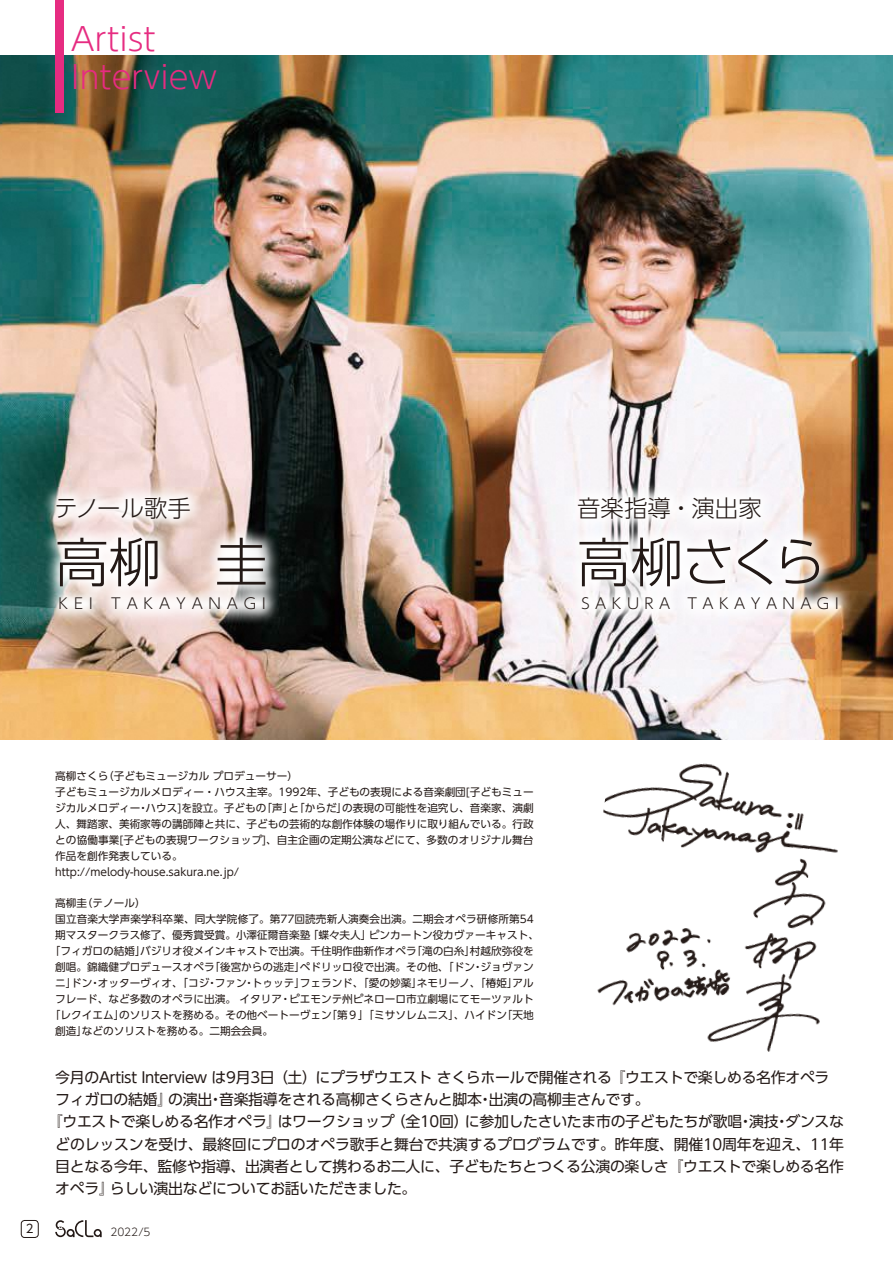
<style>
.page{position:relative;width:893px;height:1263px;background:#fff}
.page>*{position:absolute;margin:0;border:0;box-sizing:border-box;transform-origin:0 0}
.t1{font:300 53.1px "UD Shin Go Pro";letter-spacing:-.025em;color:#231916}
.t2{font:300 31.95px/37.8px "UD Shin Go Pro";color:#e62c81}
.t3{font:300 23.4px "UD Shin Go Pro";color:#231916}
.t4{font:14.85px "UD Shin Go Pr 6 N";letter-spacing:-.02em;color:#231916}
.t5{font:300 14.85px "UD Shin Go Pro";letter-spacing:.36em;color:#231916}
.t6{font:300 14.85px "UD Shin Go Pro";letter-spacing:.39em;color:#231916}
.t7{font:11.7px "UD Shin Go Pro";color:#231916}
.t8{font:10.65px/15.9px "UD Shin Go Pro";color:#231916}
.t9{font:300 10.65px "UD Shin Go Pro";color:#231916}
.s1{font-family:"Saitama UD Shin Go SA R"}
</style>
<div class="page">
<img style="left:0;top:55px;width:893px;height:685px">
<div style="left:55px;top:0;width:9px;height:112px;background:#e62c81"></div>
<svg style="left:41px;top:482px;width:240px;height:143px"></svg>
<svg style="left:563px;top:481px;width:290px;height:144px;fill:#f9f6f9"></svg>
<svg style="left:549px;top:727px;width:328px;height:13px"></svg>
<img style="left:597px;top:763px;width:241px;height:289px">
<svg style="left:55px;top:1220px;width:47px;height:17px"></svg>
<div style="left:21px;top:1220px;width:17px;height:18px;border:1px solid #231916;border-radius:3px"></div>
<h2 class="t2" style="left:71px;top:19px;width:148px">Artist<br>Interview</h2>
<h3 class="t3" style="left:55px;top:489px;width:138px">テノール歌手</h3>
<h1 class="t1" style="left:55px;top:519px;width:214px">高柳　圭</h1>
<h3 class="t6" style="left:58px;top:591px;width:209px">KEI TAKAYANAGI</h3>
<h3 class="t3" style="left:577px;top:489px;width:186px">音楽指導・演出家</h3>
<h1 class="t1" style="left:577px;top:519px;width:250px">高柳さくら</h1>
<h3 class="t5" style="left:581px;top:591px;width:259px">SAKURA TAKAYANAGI</h3>
<p class="t8" style="left:55px;top:768px;width:480px">高柳さくら（子どもミュージカル プロデューサー）<br>子どもミュージカルメロディー・ハウス主宰。1992年、子どもの表現による音楽劇団[子どもミュージカルメロディー・ハウス]を設立。子どもの「声」と「からだ」の表現の可能性を追究し、音楽家、演劇人、舞踏家、美術家等の講師陣と共に、子どもの芸術的な創作体験の場作りに取り組んでいる。行政との協働事業[子どもの表現ワークショップ]、自主企画の定期公演などにて、多数のオリジナル舞台作品を創作発表している。<br>http://melody-house.sakura.ne.jp/</p>
<p class="t8" style="left:55px;top:895px;width:92px">高柳圭（テノール）</p>
<p class="t8" style="left:55px;top:911px;width:480px">国立音楽大学声楽学科卒業、同大学院修了。第77回読売新人演奏会出演。二期会オペラ研修所第54</p>
<p class="t8" style="left:55px;top:927px;width:485px">期マスタークラス修了、優秀賞受賞。小澤征爾音楽塾「蝶々夫人」ピンカートン役カヴァーキャスト、</p>
<p class="t8" style="left:50px;top:943px;width:485px">「フィガロの結婚」バジリオ役メインキャストで出演。千住明作曲新作オペラ「滝の白糸」村越欣弥役を</p>
<p class="t8" style="left:55px;top:959px;width:480px">創唱。錦織健プロデュースオペラ「後宮からの逃走」ペドリッロ役で出演。その他、「ドン・ジョヴァン</p>
<p class="t8" style="left:55px;top:975px;width:480px">ニ」ドン・オッターヴィオ、「コジ・ファン・トゥッテ」フェランド、「愛の妙薬」ネモリーノ、「椿姫」アル</p>
<p class="t8" style="left:55px;top:991px;width:480px">フレード、など多数のオペラに出演。 イタリア・ピエモンテ州ピネローロ市立劇場にてモーツァルト</p>
<p class="t8" style="left:50px;top:1007px;width:485px">「レクイエム」のソリストを務める。その他ベートーヴェン「第９」「ミサソレムニス」、ハイドン「天地</p>
<p class="t8" style="left:55px;top:1023px;width:219px">創造」などのソリストを務める。二期会会員。</p>
<h3 class="t4" style="left:55px;top:1065px;width:790px">今月のArtist Interview は9月3日（土）にプラザウエスト <span class="s1">さ</span>くらホールで開催<span class="s1">さ</span>れる『ウエストで楽しめる名作オペラ　</h3>
<h3 class="t4" style="left:55px;top:1087px;width:596px">フィガロの結婚』の演出・音楽指導を<span class="s1">さ</span>れる高柳<span class="s1">さ</span>くら<span class="s1">さ</span>んと脚本・出演の高柳圭<span class="s1">さ</span>んです。</h3>
<h3 class="t4" style="left:48px;top:1109px;width:798px">『ウエストで楽しめる名作オペラ』はワークショップ（全10回）に参加した<span class="s1">さ</span>いたま市の子どもたちが歌唱・演技・ダンスな</h3>
<h3 class="t4" style="left:55px;top:1132px;width:790px">どのレッスンを受け、最終回にプロのオペラ歌手と舞台で共演するプログラムです。昨年度、開催10周年を迎え、11年</h3>
<h3 class="t4" style="left:55px;top:1154px;width:790px">目となる今年、監修や指導、出演者として携わるお二人に、子どもたちとつくる公演の楽し<span class="s1">さ</span>『ウエストで楽しめる名作</h3>
<h3 class="t4" style="left:55px;top:1176px;width:363px">オペラ』らしい演出などについてお話いただきました。</h3>
<p class="t7" style="left:26px;top:1219px;width:9px">2</p>
<p class="t9" style="left:111px;top:1223px;width:41px">2022/5</p>
</div>
